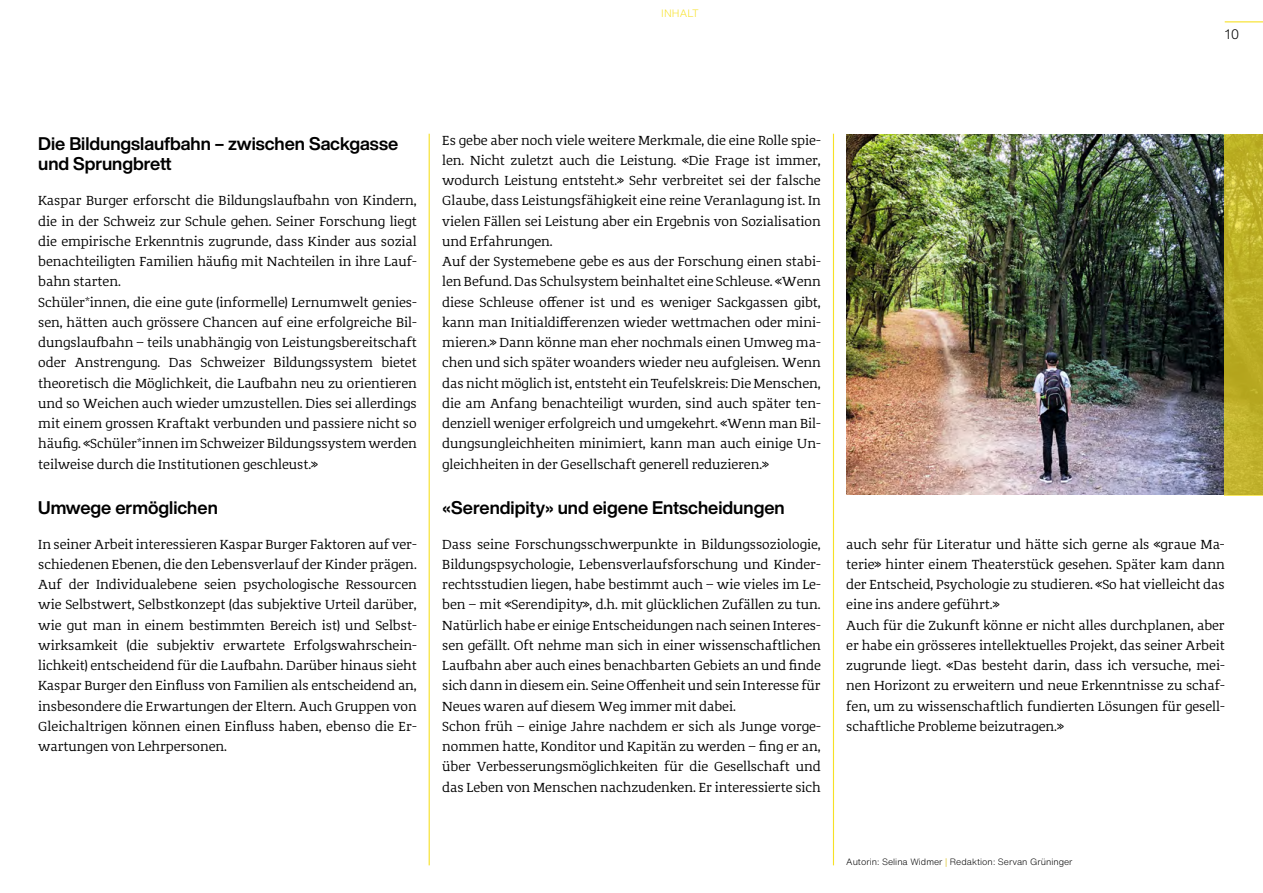
<style>
.page{position:relative;width:1263px;height:893px;background:#fff}
.page>*{position:absolute;margin:0;border:0;box-sizing:border-box;transform-origin:0 0}
.t1{font:700 18px/20.2px "Helvetica Now Display";color:#000}
.t2{font:13.5px/20.2px "Corpo Serif";color:#000}
.t3{font:300 13.5px "Helvetica Now Text";color:#000}
.t4{font:300 10.5px "Helvetica Now Text";letter-spacing:.01em;color:#f7e125}
.t5{font:300 9px "Helvetica Now Text";color:#000}
.s1{color:#d2b600}
</style>
<div class="page">
<hr style="left:833px;top:134px;width:1px;height:731px;background:#f7e125">
<hr style="left:429px;top:134px;width:1px;height:731px;background:#f7e125">
<hr style="left:1225px;top:21px;width:38px;height:1px;background:#f7e125">
<img style="left:846px;top:134px;width:379px;height:361px">
<svg style="left:1225px;top:134px;width:38px;height:361px;background:#bfb129"></svg>
<p class="t4" style="left:661px;top:5px;width:39px">INHALT</p>
<p class="t3" style="left:1225px;top:25px;width:16px">10</p>
<h1 class="t1" style="left:38px;top:133px;width:362px">Die Bildungslaufbahn – zwischen Sackgasse und Sprungbrett</h1>
<p class="t2" style="left:38px;top:191px;width:380px">Kaspar Burger erforscht die Bildungslaufbahn von Kindern, die in der Schweiz zur Schule gehen. Seiner Forschung liegt die empirische Erkenntnis zugrunde, dass Kinder aus sozial benachteiligten Familien häufig mit Nachteilen in ihre Lauf&shy;bahn starten.<br>Schüler*innen, die eine gute (informelle) Lernumwelt genies&shy;sen, hätten auch grössere Chancen auf eine erfolgreiche Bil&shy;dungslaufbahn – teils unabhängig von Leistungsbereitschaft oder Anstrengung. Das Schweizer Bildungssystem bietet theoretisch die Möglichkeit, die Laufbahn neu zu orientieren und so Weichen auch wieder umzustellen. Dies sei allerdings mit einem grossen Kraftakt verbunden und passiere nicht so häufig. «Schüler*innen im Schweizer Bildungssystem werden teilweise durch die Institutionen geschleust.»</p>
<h1 class="t1" style="left:38px;top:497px;width:181px">Umwege ermöglichen</h1>
<p class="t2" style="left:38px;top:534px;width:380px;text-align:justify">In seiner Arbeit interessieren Kaspar Burger Faktoren auf ver&shy;schiedenen Ebenen, die den Lebensverlauf der Kinder prägen.<br>Auf der Individualebene seien psychologische Ressourcen wie Selbstwert, Selbstkonzept (das subjektive Urteil darüber, wie gut man in einem bestimmten Bereich ist) und Selbst&shy;wirksamkeit (die subjektiv erwartete Erfolgswahrschein&shy;lichkeit) entscheidend für die Laufbahn. Darüber hinaus sieht Kaspar Burger den Einfluss von Familien als entscheidend an, insbesondere die Erwartungen der Eltern. Auch Gruppen von Gleichaltrigen können einen Einfluss haben, ebenso die Er&shy;wartungen von Lehrpersonen.</p>
<p class="t2" style="left:442px;top:130px;width:380px">Es gebe aber noch viele weitere Merkmale, die eine Rolle spie&shy;len. Nicht zuletzt auch die Leistung. «Die Frage ist immer, wodurch Leistung entsteht.» Sehr verbreitet sei der falsche Glaube, dass Leistungsfähigkeit eine reine Veranlagung ist. In vielen Fällen sei Leistung aber ein Ergebnis von Sozialisation und Erfahrungen.<br>Auf der Systemebene gebe es aus der Forschung einen stabi&shy;len Befund. Das Schulsystem beinhaltet eine Schleuse. «Wenn diese Schleuse offener ist und es weniger Sackgassen gibt, kann man Initialdifferenzen wieder wettmachen oder mini&shy;mieren.» Dann könne man eher nochmals einen Umweg ma&shy;chen und sich später woanders wieder neu aufgleisen. Wenn das nicht möglich ist, entsteht ein Teufelskreis: Die Menschen, die am Anfang benachteiligt wurden, sind auch später ten&shy;denziell weniger erfolgreich und umgekehrt. «Wenn man Bil&shy;dungsungleichheiten minimiert, kann man auch einige Un&shy;gleichheiten in der Gesellschaft generell reduzieren.»</p>
<h1 class="t1" style="left:442px;top:497px;width:344px">«Serendipity» und eigene Entscheidungen</h1>
<p class="t2" style="left:442px;top:534px;width:380px">Dass seine Forschungsschwerpunkte in Bildungssoziologie, Bildungspsychologie, Lebensverlaufsforschung und Kinder&shy;rechtsstudien liegen, habe bestimmt auch – wie vieles im Le&shy;ben – mit «Serendipity», d.h. mit glücklichen Zufällen zu tun.<br>Natürlich habe er einige Entscheidungen nach seinen Interes&shy;sen gefällt. Oft nehme man sich in einer wissenschaftlichen Laufbahn aber auch eines benachbarten Gebiets an und finde sich dann in diesem ein. Seine Offenheit und sein Interesse für Neues waren auf diesem Weg immer mit dabei.<br>Schon früh – einige Jahre nachdem er sich als Junge vorge&shy;nommen hatte, Konditor und Kapitän zu werden – fing er an, über Verbesserungsmöglichkeiten für die Gesellschaft und das Leben von Menschen nachzudenken. Er interessierte sich</p>
<p class="t2" style="left:846px;top:535px;width:380px">auch sehr für Literatur und hätte sich gerne als «graue Ma&shy;terie» hinter einem Theaterstück gesehen. Später kam dann der Entscheid, Psychologie zu studieren. «So hat vielleicht das eine ins andere geführt.»<br>Auch für die Zukunft könne er nicht alles durchplanen, aber er habe ein grösseres intellektuelles Projekt, das seiner Arbeit zugrunde liegt. «Das besteht darin, dass ich versuche, mei&shy;nen Horizont zu erweitern und neue Erkenntnisse zu schaf&shy;fen, um zu wissenschaftlich fundierten Lösungen für gesell&shy;schaftliche Probleme beizutragen.»</p>
<p class="t5" style="left:846px;top:855px;width:228px">Autorin: Selina Widmer <span class="s1">|</span> Redaktion: Servan Grüninger</p>
</div>
